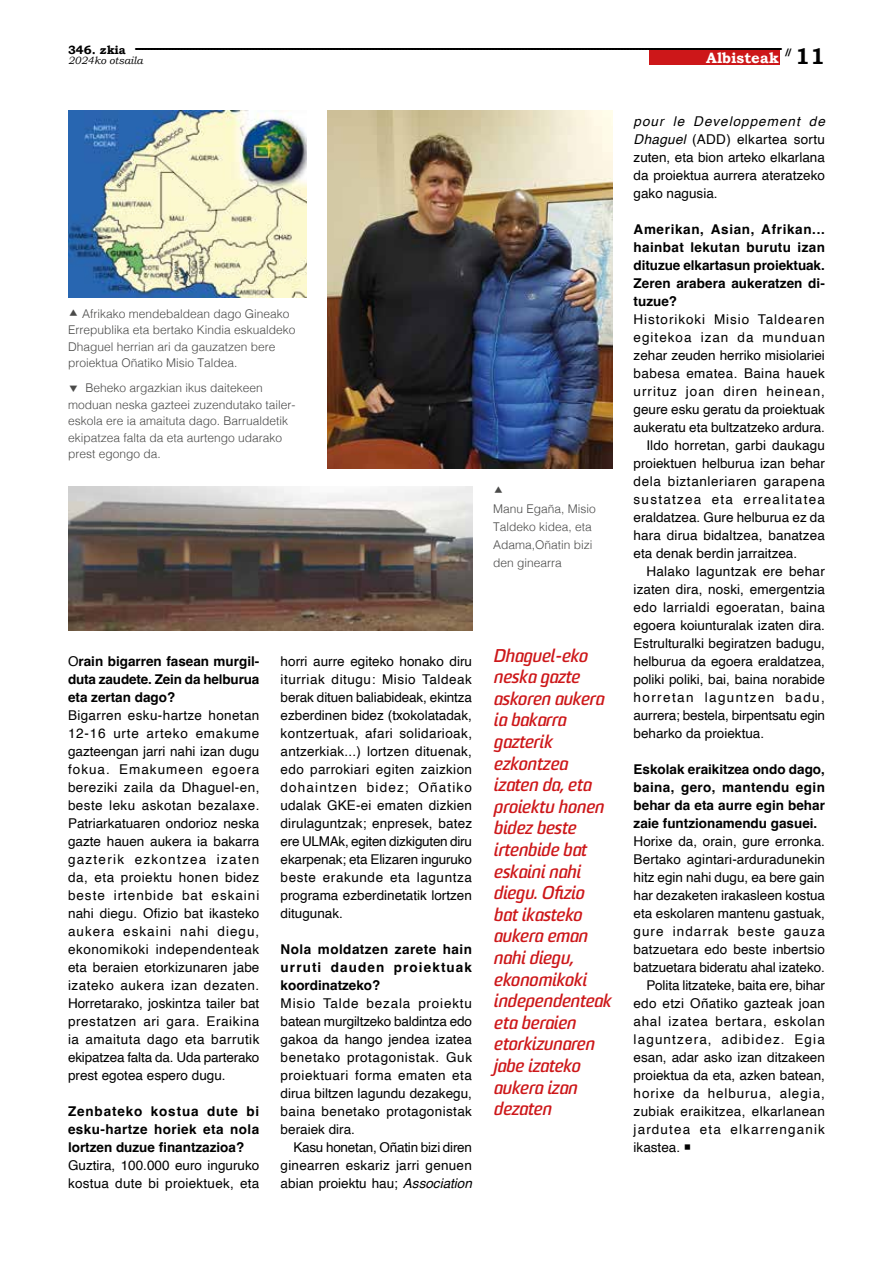
<style>
.page{position:relative;width:893px;height:1263px;background:#fff}
.page>*{position:absolute;margin:0;border:0;box-sizing:border-box;transform-origin:0 0}
.t1{font:700 22.5px "Bookman Old Style";color:#000}
.t2{font:italic 700 18px/21.6px "Sommet";color:#cd1719}
.t3{font:700 15px "Bookman Old Style";color:#fff}
.t4{font:13.5px/18px "Helvetica";color:#000;text-align:justify}
.t5{font:700 13.5px/18px "Helvetica";color:#000;text-align:justify}
.t6{font:13.5px "Helvetica";letter-spacing:.075em;color:#000}
.t7{font:13.5px "Helvetica";letter-spacing:.025em;color:#000}
.t8{font:13.5px "Helvetica";letter-spacing:.03em;color:#000}
.t9{font:13.5px "Helvetica";letter-spacing:.085em;color:#000}
.t10{font:13.5px "Helvetica";letter-spacing:.045em;color:#000}
.t11{font:13.5px "Helvetica";letter-spacing:.07em;color:#000}
.t12{font:13.5px "Helvetica";letter-spacing:.05em;color:#000}
.t13{font:13.5px "Helvetica";letter-spacing:.095em;color:#000}
.t14{font:13.5px "Helvetica";letter-spacing:.065em;color:#000}
.t15{font:13.5px "Helvetica";letter-spacing:.105em;color:#000}
.t16{font:300 12px/16.5px "Helvetica";color:#4a4a49}
.t17{font:700 12px "Bookman Old Style";color:#000}
.t18{font:italic 10.5px "Bookman Old Style";color:#000}
.t19{font:700 9px "Bookman Old Style";color:#000}
.s1{font-weight:400}
.s2{font-style:italic}
</style>
<div class="page">
<svg style="left:135px;top:48px;width:647px;height:2px"></svg>
<div style="left:650px;top:50px;width:130px;height:15px;background:#cd1719"></div>
<img style="left:327px;top:111px;width:285px;height:357px">
<img style="left:68px;top:111px;width:238px;height:187px">
<img style="left:68px;top:486px;width:404px;height:144px">
<p class="t17" style="left:68px;top:41px;width:59px">346. zkia</p>
<p class="t18" style="left:68px;top:53px;width:76px">2024ko otsaila</p>
<p class="t3" style="left:706px;top:47px;width:74px">Albisteak</p>
<p class="t19" style="left:784px;top:45px;width:10px">//</p>
<h1 class="t1" style="left:795px;top:40px;width:31px">11</h1>
<p class="t16" style="left:68px;top:304px;width:229px;text-indent:14px">Afrikako mendebaldean dago Gineako Errepublika eta bertako Kindia eskualdeko Dhaguel herrian ari da gauzatzen bere proiektua Oñatiko Misio Taldea.</p>
<p class="t16" style="left:68px;top:379px;width:229px;text-indent:17px">Beheko argazkian ikus daitekeen moduan neska gazteei zuzendutako tailer&shy;eskola ere ia amaituta dago. Barrualdetik ekipatzea falta da eta aurtengo udarako prest egongo da.</p>
<p class="t16" style="left:493px;top:499px;width:104px;line-height:18px">Manu Egaña, Misio<br>Taldeko kidea, eta<br>Adama,Oñatin bizi den ginearra</p>
<p class="t5" style="left:68px;top:654px;width:193px"><span class="s1">O</span>rain bigarren fasean murgil&shy;duta zaudete. Zein da helburua eta zertan dago?</p>
<p class="t4" style="left:68px;top:707px;width:193px">Bigarren esku-hartze honetan 12-16 urte arteko emakume gazteengan jarri nahi izan dugu fokua. Emakumeen egoera bereziki zaila da Dhaguel-en, beste leku askotan bezalaxe.<br>Patriarkatuaren ondorioz neska gazte hauen aukera ia bakarra gazterik ezkontzea izaten da, eta proiektu honen bidez beste irtenbide bat eskaini nahi diegu. Ofizio bat ikasteko aukera eskaini nahi diegu, ekonomikoki independenteak eta beraien etorkizunaren jabe izateko aukera izan dezaten.<br>Horretarako, joskintza tailer bat prestatzen ari gara. Eraikina ia amaituta dago eta barrutik ekipatzea falta da. Uda parterako prest egotea espero dugu.</p>
<p class="t5" style="left:68px;top:1104px;width:193px">Zenbateko kostua dute bi esku-hartze horiek eta nola lortzen duzue finantzazioa?</p>
<p class="t4" style="left:68px;top:1157px;width:193px">Guztira, 100.000 euro inguruko kostua dute bi proiektuek, eta</p>
<p class="t4" style="left:281px;top:653px;width:193px">horri aurre egiteko honako diru iturriak ditugu: Misio Taldeak berak dituen baliabideak, ekintza ezberdinen bidez (txokolatadak, kontzertuak, afari solidarioak, antzerkiak...) lortzen dituenak, edo parrokiari egiten zaizkion dohaintzen bidez; Oñatiko udalak GKE-ei ematen dizkien dirulaguntzak; enpresek, batez ere ULMAk, egiten dizkiguten diru ekarpenak; eta Elizaren inguruko beste erakunde eta laguntza programa ezberdinetatik lortzen ditugunak.</p>
<p class="t5" style="left:281px;top:942px;width:193px">Nola moldatzen zarete hain urruti dauden proiektuak koordinatzeko?</p>
<p class="t4" style="left:281px;top:994px;width:193px">Misio Talde bezala proiektu batean murgiltzeko baldintza edo gakoa da hango jendea izatea benetako protagonistak. Guk proiektuari forma ematen eta dirua biltzen lagundu dezakegu, baina benetako protagonistak beraiek dira.</p>
<p class="t4" style="left:281px;top:1138px;width:193px;text-indent:13px">Kasu honetan, Oñatin bizi diren ginearren eskariz jarri genuen abian proiektu hau; <span class="s2">Association</span></p>
<p class="t2" style="left:493px;top:645px;width:119px">Dhaguel-eko neska gazte askoren aukera ia bakarra gazterik ezkontzea izaten da, eta proiektu honen bidez beste irtenbide bat eskaini nahi diegu. Ofizio bat ikasteko aukera eman nahi diegu, ekonomikoki independenteak eta beraien etorkizunaren jabe izateko aukera izan dezaten</p>
<p class="t4" style="left:634px;top:112px;width:193px"><span class="s2">pour le Developpement de Dhaguel</span> (ADD) elkartea sortu zuten, eta bion arteko elkarlana da proiektua aurrera ateratzeko gako nagusia.</p>
<p class="t5" style="left:634px;top:221px;width:193px">Amerikan, Asian, Afrikan... hainbat lekutan burutu izan dituzue elkartasun proiektuak.<br>Zeren arabera aukeratzen di&shy;tuzue?</p>
<p class="t11" style="left:634px;top:309px;width:193px">Historikoki Misio Taldearen</p>
<p class="t6" style="left:634px;top:327px;width:193px">egitekoa izan da munduan</p>
<p class="t4" style="left:634px;top:346px;width:193px">zehar zeuden herriko misiolariei</p>
<p class="t8" style="left:634px;top:363px;width:193px">babesa ematea. Baina hauek</p>
<p class="t6" style="left:634px;top:381px;width:193px">urrituz joan diren heinean,</p>
<p class="t4" style="left:634px;top:400px;width:193px">geure esku geratu da proiektuak</p>
<p class="t4" style="left:634px;top:418px;width:193px">aukeratu eta bultzatzeko ardura.</p>
<p class="t4" style="left:646px;top:436px;width:180px">Ildo horretan, garbi daukagu</p>
<p class="t4" style="left:634px;top:454px;width:193px">proiektuen helburua izan behar</p>
<p class="t10" style="left:634px;top:471px;width:193px">dela biztanleriaren garapena</p>
<p class="t13" style="left:634px;top:489px;width:193px">sustatzea eta errealitatea</p>
<p class="t4" style="left:634px;top:508px;width:193px">eraldatzea. Gure helburua ez da</p>
<p class="t4" style="left:634px;top:526px;width:193px">hara dirua bidaltzea, banatzea</p>
<p class="t4" style="left:634px;top:544px;width:165px">eta denak berdin jarraitzea.</p>
<p class="t7" style="left:646px;top:561px;width:180px">Halako laguntzak ere behar</p>
<p class="t4" style="left:634px;top:580px;width:193px">izaten dira, noski, emergentzia</p>
<p class="t8" style="left:634px;top:597px;width:193px">edo larrialdi egoeratan, baina</p>
<p class="t4" style="left:634px;top:616px;width:193px">egoera koiunturalak izaten dira.</p>
<p class="t4" style="left:634px;top:634px;width:193px">Estrulturalki begiratzen badugu,</p>
<p class="t4" style="left:634px;top:652px;width:193px">helburua da egoera eraldatzea,</p>
<p class="t4" style="left:634px;top:670px;width:193px">poliki poliki, bai, baina norabide</p>
<p class="t15" style="left:634px;top:686px;width:193px">horretan laguntzen badu,</p>
<p class="t4" style="left:634px;top:706px;width:193px">aurrera; bestela, birpentsatu egin</p>
<p class="t4" style="left:634px;top:724px;width:132px">beharko da proiektua.</p>
<p class="t5" style="left:634px;top:761px;width:193px">Eskolak eraikitzea ondo dago, baina, gero, mantendu egin behar da eta aurre egin behar zaie funtzionamendu gasuei.</p>
<p class="t4" style="left:634px;top:832px;width:193px">Horixe da, orain, gure erronka.</p>
<p class="t4" style="left:634px;top:850px;width:193px">Bertako agintari-arduradunekin</p>
<p class="t4" style="left:634px;top:868px;width:193px">hitz egin nahi dugu, ea bere gain</p>
<p class="t4" style="left:634px;top:886px;width:193px">har dezaketen irakasleen kostua</p>
<p class="t4" style="left:634px;top:904px;width:193px">eta eskolaren mantenu gastuak,</p>
<p class="t6" style="left:634px;top:920px;width:193px">gure indarrak beste gauza</p>
<p class="t4" style="left:634px;top:940px;width:193px">batzuetara edo beste inbertsio</p>
<p class="t4" style="left:634px;top:958px;width:193px">batzuetara bideratu ahal izateko.</p>
<p class="t4" style="left:646px;top:976px;width:180px">Polita litzateke, baita ere, bihar</p>
<p class="t4" style="left:634px;top:994px;width:193px">edo etzi Oñatiko gazteak joan</p>
<p class="t12" style="left:634px;top:1010px;width:193px">ahal izatea bertara, eskolan</p>
<p class="t9" style="left:634px;top:1028px;width:193px">laguntzera, adibidez. Egia</p>
<p class="t4" style="left:634px;top:1048px;width:193px">esan, adar asko izan ditzakeen</p>
<p class="t4" style="left:634px;top:1066px;width:193px">proiektua da eta, azken batean,</p>
<p class="t14" style="left:634px;top:1082px;width:193px">horixe da helburua, alegia,</p>
<p class="t7" style="left:634px;top:1100px;width:193px">zubiak eraikitzea, elkarlanean</p>
<p class="t9" style="left:634px;top:1118px;width:193px">jardutea eta elkarrenganik</p>
<p class="t4" style="left:634px;top:1138px;width:59px">ikastea. ○</p>
</div>
